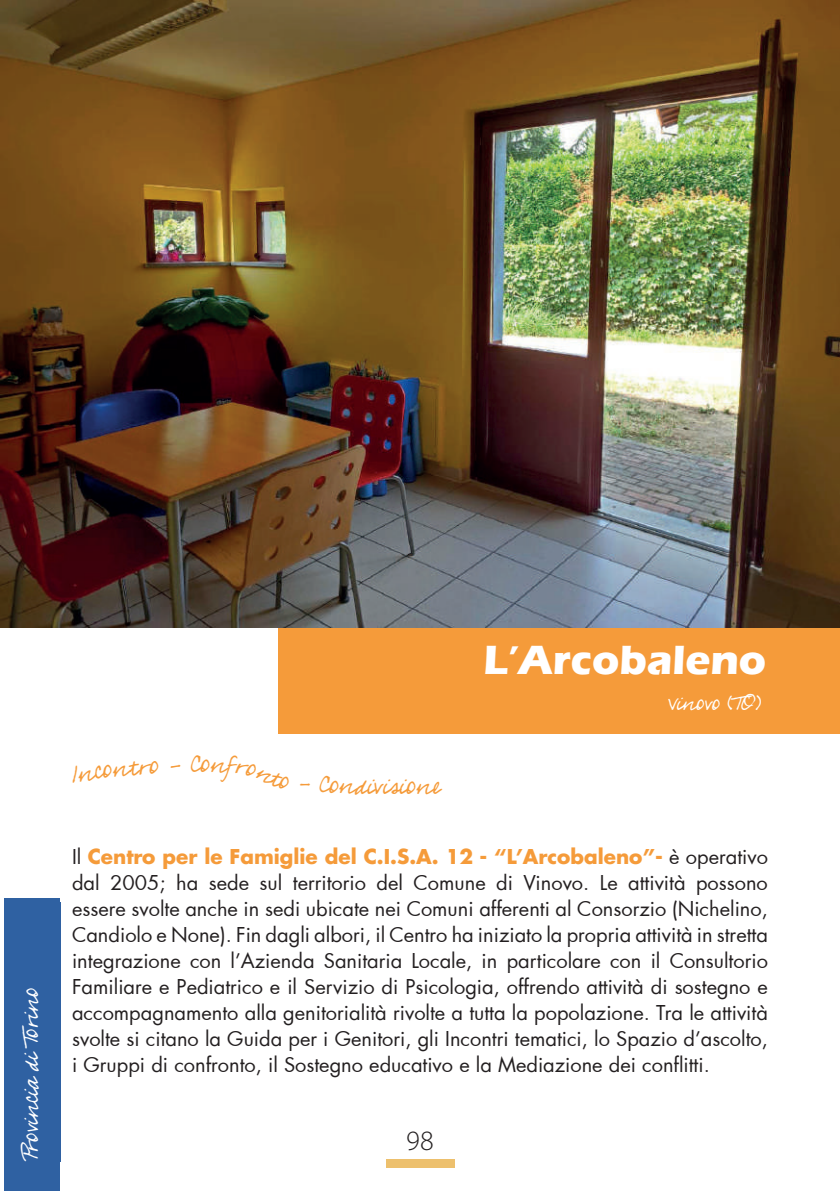
<style>
.page{position:relative;width:840px;height:1191px;background:#fff}
.page>*{position:absolute;margin:0;border:0;box-sizing:border-box;transform-origin:0 0}
.t1{font:700 42px "Eras ITC";color:#fff}
.t2{font:300 28px "Myriad Pro";color:#231f20}
.t3{font:26px "Milko";color:#f59b3a}
.t4{font:24px "Milko";color:#fff}
.t5{font:22px "Milko";color:#fff}
.t6{font:20px/26px "Futura";color:#231f20;text-align:justify}
.t7{font:700 20px "Futura LT";color:#f59b3a}
.s1{font-family:"Futura";font-weight:400;color:#231f20}
</style>
<div class="page">
<div style="left:386px;top:1159px;width:68px;height:8px;background:#edc06d"></div>
<img style="left:0;top:0;width:839px;height:628px">
<div style="left:278px;top:628px;width:561px;height:105px;background:#f59b3a"></div>
<div style="left:4px;top:898px;width:56px;height:293px;background:#2f61a2"></div>
<p class="t4" style="left:13px;top:1162px;width:176px;rotate:-90deg">Provincia di Torino</p>
<h3 class="t3" style="left:382px;top:767px;width:52px">ision</h3>
<h1 class="t1" style="left:483px;top:636px;width:284px">L’Arcobaleno</h1>
<p class="t5" style="left:667px;top:687px;width:95px">Vinovo (TO)</p>
<p class="t7" style="left:72px;top:843px;width:697px"><span class="s1">Il</span> Centro per le Famiglie del C.I.S.A. 12 - “L’Arcobaleno”- <span class="s1">è operativo</span></p>
<p class="t6" style="left:72px;top:869px;width:697px">dal 2005; ha sede sul territorio del Comune di Vinovo. Le attività possono essere svolte anche in sedi ubicate nei Comuni afferenti al Consorzio (Nichelino, Candiolo e None). Fin dagli albori, il Centro ha iniziato la propria attività in stretta integrazione con l’Azienda Sanitaria Locale, in particolare con il Consultorio Familiare e Pediatrico e il Servizio di Psicologia, offrendo attività di sostegno e accompagnamento alla genitorialità rivolte a tutta la popolazione. Tra le attività svolte si citano la Guida per i Genitori, gli Incontri tematici, lo Spazio d’ascolto, i Gruppi di confronto, il Sostegno educativo e la Mediazione dei conflitti.</p>
<h2 class="t2" style="left:406px;top:1125px;width:29px">98</h2>
</div>
